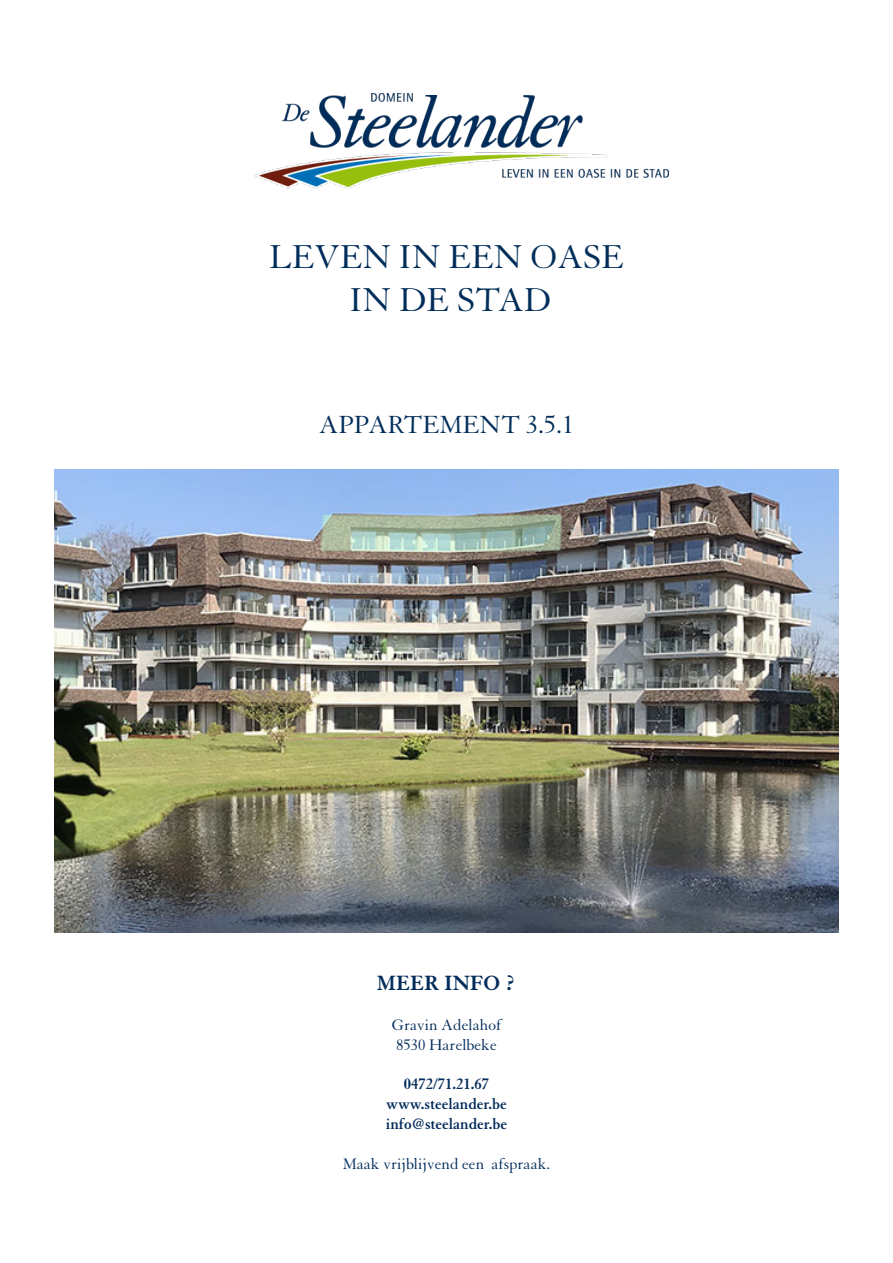
<style>
.page{position:relative;width:893px;height:1263px;background:#fff}
.page>*{position:absolute;margin:0;border:0;box-sizing:border-box;transform-origin:0 0}
.t1{font:36px "Granjon LT Std";color:#002d59}
.t2{font:27px "Granjon LT Std";color:#002d59}
.t3{font:700 22.5px "Granjon LT Std";color:#002b5a}
.t4{font:16.5px/19.8px "Granjon LT Std";color:#002b5a}
.t5{font:700 16.5px "Granjon LT Std";color:#002b5a}
</style>
<div class="page">
<img style="left:54px;top:470px;width:785px;height:462px">
<img style="left:254px;top:94px;width:414px;height:95px">
<p class="t1" style="left:269px;top:238px;width:356px">LEVEN IN EEN OASE</p>
<p class="t1" style="left:350px;top:281px;width:203px">IN DE STAD</p>
<p class="t2" style="left:319px;top:410px;width:256px">APPARTEMENT 3.5.1</p>
<p class="t3" style="left:377px;top:971px;width:141px">MEER INFO ?</p>
<p class="t4" style="left:392px;top:1015px;width:111px">Gravin Adelahof<br>8530 Harelbeke</p>
<p class="t5" style="left:404px;top:1075px;width:87px">0472/71.21.67</p>
<p class="t5" style="left:386px;top:1095px;width:122px">www.steelander.be</p>
<p class="t5" style="left:386px;top:1115px;width:123px">info@steelander.be</p>
<p class="t4" style="left:343px;top:1154px;width:209px">Maak vrijblijvend een afspraak.</p>
</div>
